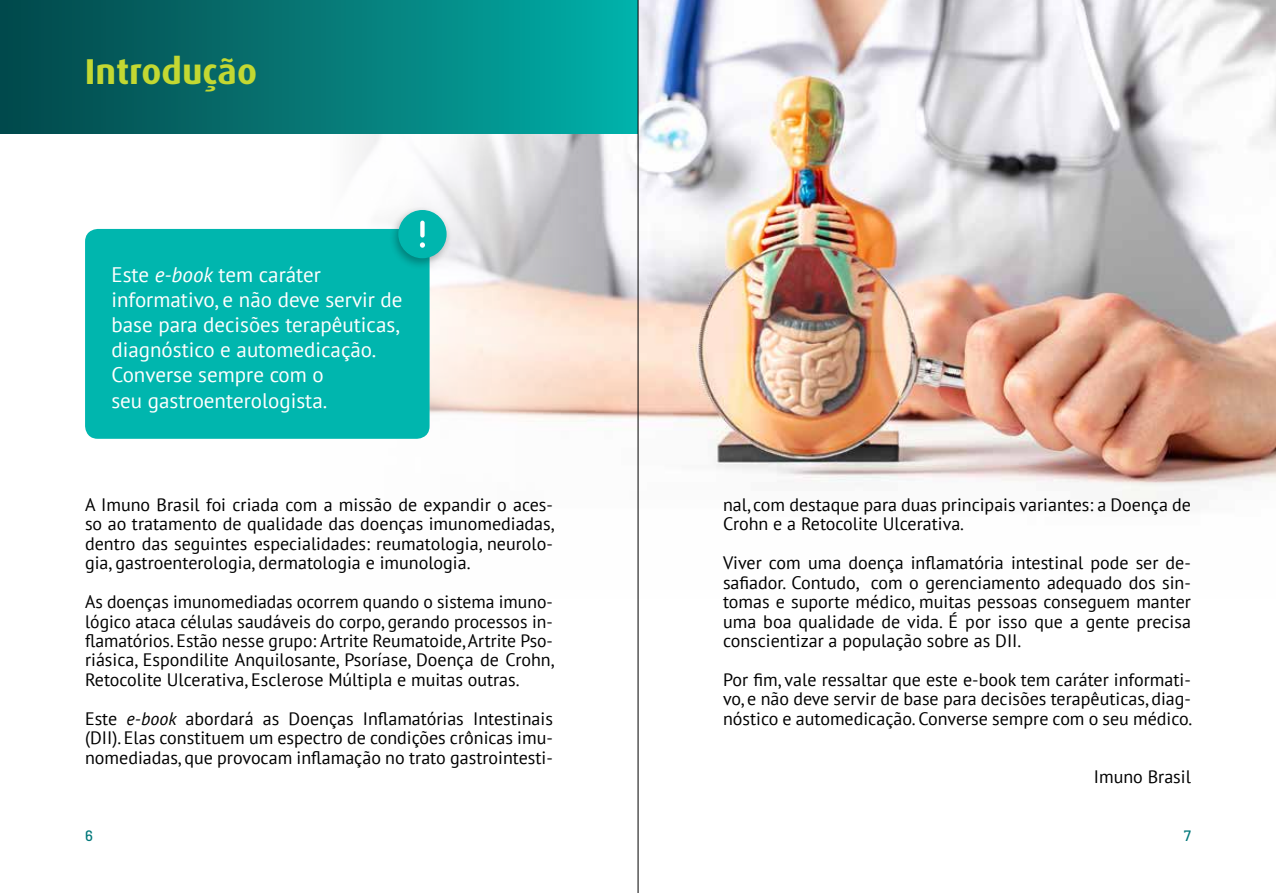
<style>
.page{position:relative;width:1276px;height:893px;background:#fff}
.page>*{position:absolute;margin:0;border:0;box-sizing:border-box;transform-origin:0 0}
.t1{font:700 36px "Dax";color:#c3d832}
.t2{font:21px/25.2px "PT Sans";color:#fff}
.t3{font:18px/19.4px "PT Sans";color:#000;text-align:justify}
.t4{font:500 15px "Barlow";color:#00777a}
.s1{font-style:italic}
</style>
<div class="page">
<img style="left:320px;top:0;width:956px;height:598px">
<div style="left:0;top:0;width:638px;height:134px;background:linear-gradient(to right,#054548,#02afa8)"></div>
<div style="left:85px;top:229px;width:344px;height:210px;background:#00b6ae;border-radius:13px"></div>
<div style="left:389px;top:206px;width:63px;height:64px;background:#000;opacity:.3"></div>
<div style="left:399px;top:211px;width:47px;height:47px;background:#00b6ae;border-radius:50%"></div>
<div style="left:398px;top:210px;width:48px;height:48px;border:2px solid #00b6ae;border-radius:50%"></div>
<svg style="left:420px;top:221px;width:4px;height:17px"></svg>
<svg style="left:420px;top:242px;width:5px;height:6px"></svg>
<hr style="left:638px;top:0;width:1px;height:893px;background:#000">
<h1 class="t1" style="left:85px;top:51px;width:174px">Introdução</h1>
<p class="t2" style="left:111px;top:261px;width:292px">Este <span class="s1">e-book</span> tem caráter informativo, e não deve servir de base para decisões terapêuticas, diagnóstico e automedicação.<br>Converse sempre com o<br>seu gastroenterologista.</p>
<p class="t3" style="left:85px;top:495px;width:471px">A Imuno Brasil foi criada com a missão de expandir o aces&shy;so ao tratamento de qualidade das doenças imunomediadas, dentro das seguintes especialidades: reumatologia, neurolo&shy;gia, gastroenterologia, dermatologia e imunologia.</p>
<p class="t3" style="left:85px;top:592px;width:471px">As doenças imunomediadas ocorrem quando o sistema imuno&shy;lógico ataca células saudáveis do corpo, gerando processos in&shy;flamatórios. Estão nesse grupo: Artrite Reumatoide, Artrite Pso&shy;riásica, Espondilite Anquilosante, Psoríase, Doença de Crohn, Retocolite Ulcerativa, Esclerose Múltipla e muitas outras.</p>
<p class="t3" style="left:85px;top:708px;width:469px">Este <span class="s1">e-book</span> abordará as Doenças Inflamatórias Intestinais (DII). Elas constituem um espectro de condições crônicas imu&shy;nomediadas, que provocam inflamação no trato gastrointesti-</p>
<p class="t3" style="left:723px;top:495px;width:469px">nal, com destaque para duas principais variantes: a Doença de<br>Crohn e a Retocolite Ulcerativa.</p>
<p class="t3" style="left:723px;top:553px;width:469px">Viver com uma doença inflamatória intestinal pode ser de&shy;safiador. Contudo, com o gerenciamento adequado dos sin&shy;tomas e suporte médico, muitas pessoas conseguem manter uma boa qualidade de vida. É por isso que a gente precisa conscientizar a população sobre as DII.</p>
<p class="t3" style="left:723px;top:669px;width:471px">Por fim, vale ressaltar que este e-book tem caráter informati&shy;vo, e não deve servir de base para decisões terapêuticas, diag&shy;nóstico e automedicação. Converse sempre com o seu médico.</p>
<p class="t3" style="left:1093px;top:766px;width:99px">Imuno Brasil</p>
<p class="t4" style="left:85px;top:825px;width:9px">6</p>
<p class="t4" style="left:1183px;top:825px;width:9px">7</p>
</div>
